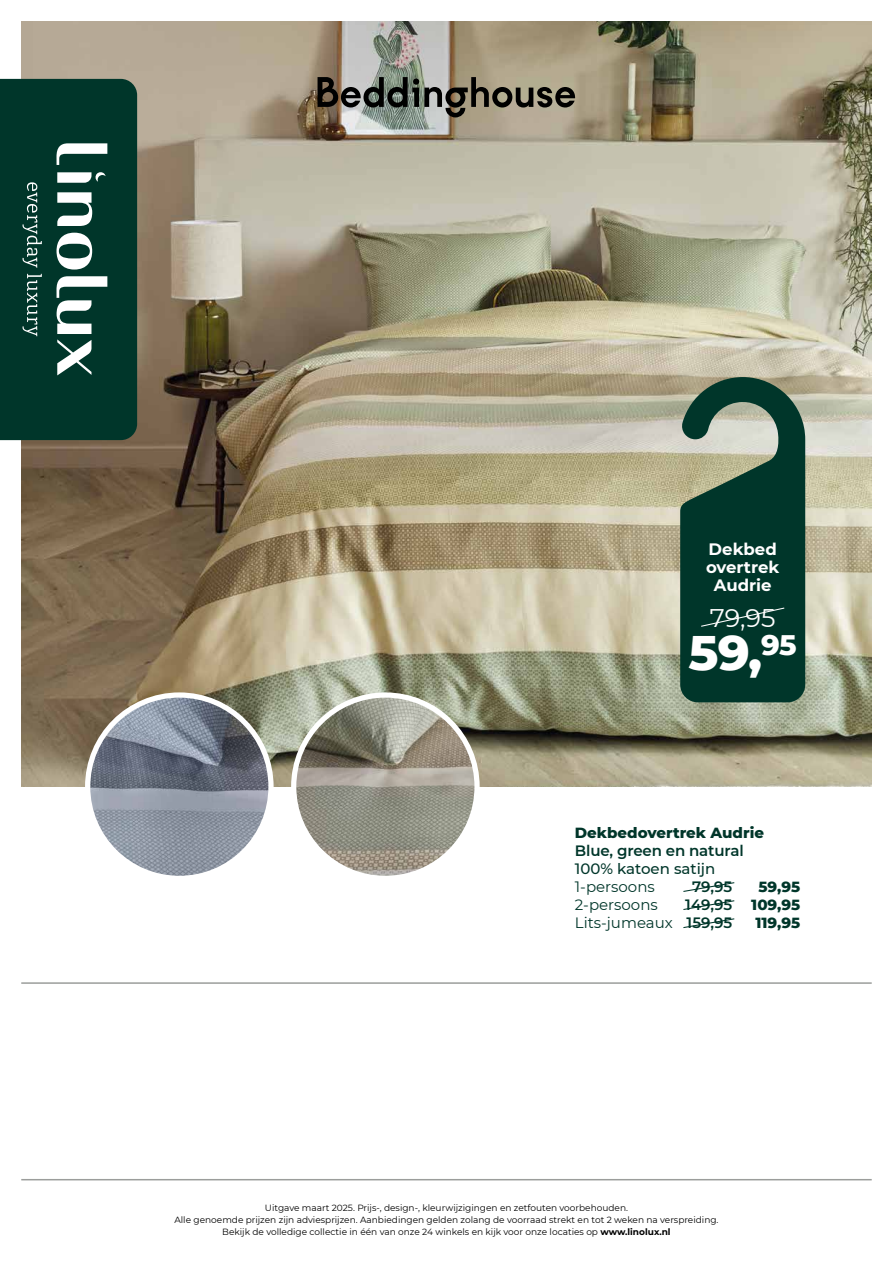
<style>
.page{position:relative;width:893px;height:1263px;background:#fff}
.page>*{position:absolute;margin:0;border:0;box-sizing:border-box;transform-origin:0 0}
.t1{font:800 49.5px "Montserrat";color:#fff}
.t2{font:25.5px "Montserrat";color:#fff}
.t3{font:700 16.5px/18px "Montserrat";color:#fff;text-align:center}
.t4{font:15px "Montserrat";color:#00362a}
.t5{font:800 15px "Montserrat";color:#00362a}
.t6{font:600 15px "Montserrat";letter-spacing:-.01em;color:#00362a}
.t7{font:500 15px "Montserrat";color:#00362a}
.t8{font:9px/12px "Montserrat";color:#000;text-align:center}
.s1{font-weight:600}
.s2{font-weight:700}
</style>
<div class="page">
<img style="left:21px;top:21px;width:851px;height:766px">
<hr style="left:21px;top:1179px;width:851px;height:1px;background:#9b9d9b">
<hr style="left:21px;top:982px;width:851px;height:2px;background:#9b9d9b">
<img style="left:294px;top:695px;width:183px;height:183px;border-radius:92px">
<div style="left:291px;top:692px;width:189px;height:189px;border:5px solid #fff;border-radius:50%"></div>
<img style="left:88px;top:695px;width:182px;height:180px">
<div style="left:85px;top:692px;width:189px;height:189px;border:5px solid #fff;border-radius:50%"></div>
<svg style="left:683px;top:882px;width:52px;height:10px"></svg>
<svg style="left:683px;top:900px;width:52px;height:10px"></svg>
<svg style="left:683px;top:918px;width:52px;height:10px"></svg>
<svg style="left:680px;top:377px;width:125px;height:325px;background:#295344"></svg>
<div style="left:0;top:79px;width:137px;height:361px;background:#00362a"></div>
<svg style="left:57px;top:143px;width:50px;height:22px"></svg>
<svg style="left:57px;top:233px;width:35px;height:37px"></svg>
<svg style="left:57px;top:192px;width:35px;height:34px"></svg>
<svg style="left:57px;top:276px;width:50px;height:99px"></svg>
<svg style="left:23px;top:182px;width:19px;height:86px;background:#2f5b51"></svg>
<svg style="left:23px;top:274px;width:19px;height:62px"></svg>
<svg style="left:57px;top:172px;width:49px;height:11px"></svg>
<svg style="left:318px;top:77px;width:257px;height:40px;background:#747266"></svg>
<h3 class="t3" style="left:706px;top:539px;width:75px">Dekbed overtrek<br>Audrie</h3>
<h2 class="t2" style="left:710px;top:600px;width:67px">79,95</h2>
<h1 class="t1" style="left:689px;top:616px;width:110px">59,<sup>95</sup></h1>
<h3 class="t5" style="left:575px;top:821px;width:191px">Dekbedovertrek Audrie</h3>
<h3 class="t6" style="left:575px;top:840px;width:170px">Blue, green en natural</h3>
<h3 class="t7" style="left:575px;top:858px;width:142px">100% katoen satijn</h3>
<h3 class="t4" style="left:575px;top:876px;width:81px">1-persoons</h3>
<h3 class="t6" style="left:692px;top:876px;width:42px">79,95</h3>
<h3 class="t5" style="left:758px;top:876px;width:43px">59,95</h3>
<h3 class="t4" style="left:575px;top:894px;width:84px">2-persoons</h3>
<h3 class="t6" style="left:685px;top:894px;width:48px">149,95</h3>
<h3 class="t5" style="left:751px;top:894px;width:50px">109,95</h3>
<h3 class="t4" style="left:575px;top:912px;width:159px">Lits-jumeaux <span class="s1">159,95</span></h3>
<h3 class="t5" style="left:755px;top:912px;width:46px">119,95</h3>
<p class="t8" style="left:174px;top:1201px;width:546px">Uitgave maart 2025. Prijs-, design-, kleurwijzigingen en zetfouten voorbehouden.<br>Alle genoemde prijzen zijn adviesprijzen. Aanbiedingen gelden zolang de voorraad strekt en tot 2 weken na verspreiding.<br>Bekijk de volledige collectie in één van onze 24 winkels en kijk voor onze locaties op <span class="s2">www.linolux.nl</span></p>
</div>
